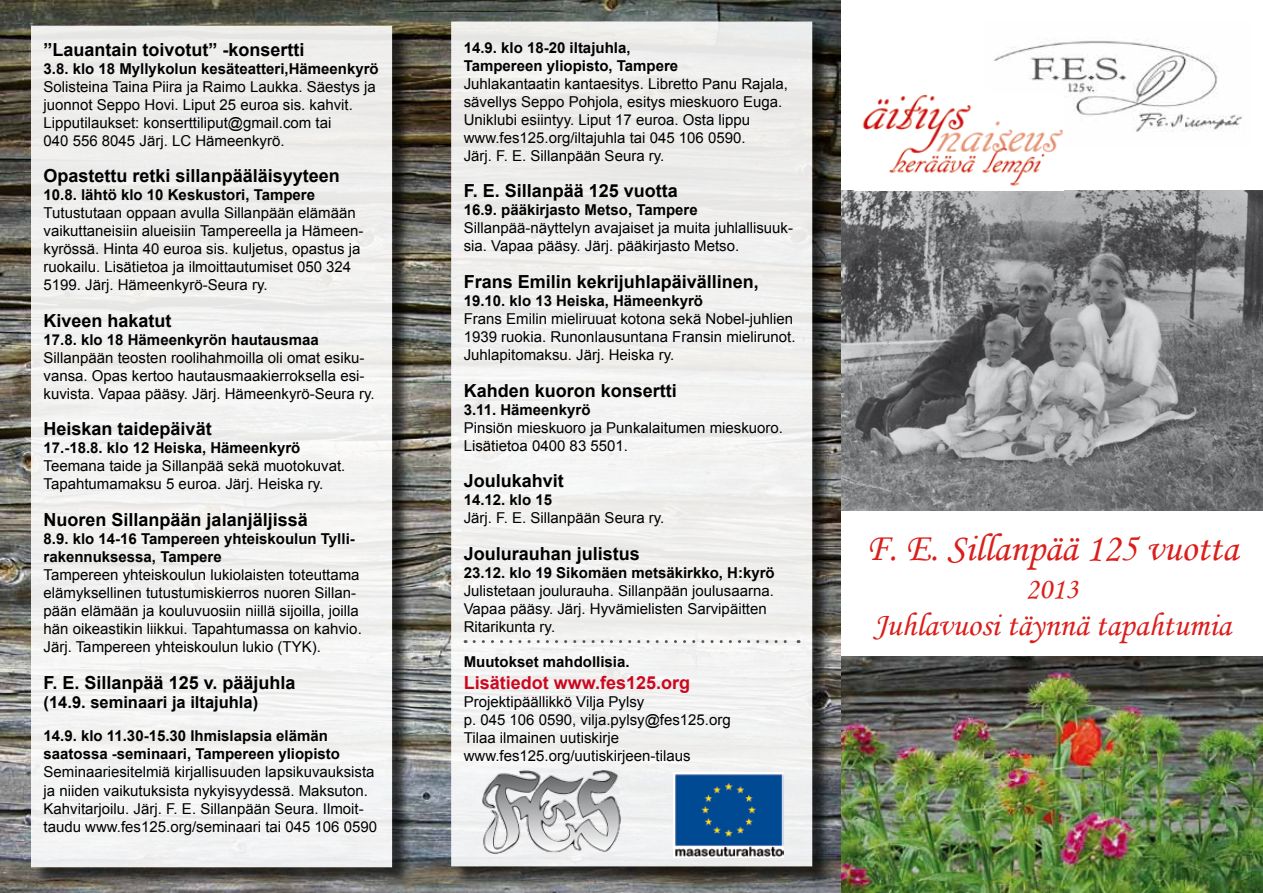
<style>
.page{position:relative;width:1263px;height:893px;background:#fff}
.page>*{position:absolute;margin:0;border:0;box-sizing:border-box;transform-origin:0 0}
.t1{font:39px "Monotype Corsiva";color:#da1e1b}
.t2{font:33px "Monotype Corsiva";color:#da1e1b}
.t3{font:30px "Monotype Corsiva";color:#da1e1b}
.t4{font:700 18px "Arial";color:#000}
.t5{font:700 18px "Arial";color:#cd071e}
.t6{font:700 16.5px "Arial";color:#000}
.t7{font:15px/18px "Arial";color:#000}
.t8{font:700 15px/18px "Arial";color:#000}
</style>
<div class="page">
<img style="left:841px;top:190px;width:422px;height:321px">
<img style="left:841px;top:656px;width:422px;height:237px">
<img style="left:0;top:0;width:841px;height:893px">
<img style="left:993px;top:41px;width:250px;height:91px">
<div style="left:33px;top:28px;width:378px;height:858px;background:#000;opacity:.75"></div>
<div style="left:31px;top:26px;width:361px;height:841px;background:#f1f1f0"></div>
<div style="left:453px;top:24px;width:378px;height:861px;background:#000;opacity:.75"></div>
<div style="left:451px;top:22px;width:361px;height:844px;background:#f0f0ef;border:2px solid #fff"></div>
<img style="left:674px;top:772px;width:109px;height:85px">
<img style="left:862px;top:95px;width:202px;height:91px">
<svg style="left:474px;top:640px;width:325px;height:3px"></svg>
<img style="left:480px;top:770px;width:143px;height:84px">
<p class="t4" style="left:44px;top:37px;width:263px">”Lauantain toivotut” -konsertti</p>
<p class="t8" style="left:44px;top:60px;width:337px">3.8. klo 18 Myllykolun kesäteatteri,Hämeenkyrö</p>
<p class="t7" style="left:44px;top:78px;width:334px">Solisteina Taina Piira ja Raimo Laukka. Säestys ja juonnot Seppo Hovi. Liput 25 euroa sis. kahvit.<br>Lipputilaukset: konserttiliput@gmail.com tai<br>040 556 8045 Järj. LC Hämeenkyrö.</p>
<p class="t4" style="left:44px;top:164px;width:298px">Opastettu retki sillanpääläisyyteen</p>
<p class="t8" style="left:44px;top:186px;width:273px">10.8. lähtö klo 10 Keskustori, Tampere</p>
<p class="t7" style="left:44px;top:204px;width:321px">Tutustutaan oppaan avulla Sillanpään elämään vaikuttaneisiin alueisiin Tampereella ja Hämeen&shy;kyrössä. Hinta 40 euroa sis. kuljetus, opastus ja ruokailu. Lisätietoa ja ilmoittautumiset 050 324<br>5199. Järj. Hämeenkyrö-Seura ry.</p>
<p class="t4" style="left:44px;top:309px;width:130px">Kiveen hakatut</p>
<p class="t8" style="left:44px;top:331px;width:277px">17.8. klo 18 Hämeenkyrön hautausmaa</p>
<p class="t7" style="left:44px;top:349px;width:332px">Sillanpään teosten roolihahmoilla oli omat esiku&shy;vansa. Opas kertoo hautausmaakierroksella esi&shy;kuvista. Vapaa pääsy. Järj. Hämeenkyrö-Seura ry.</p>
<p class="t4" style="left:44px;top:417px;width:170px">Heiskan taidepäivät</p>
<p class="t8" style="left:44px;top:440px;width:258px">17.-18.8. klo 12 Heiska, Hämeenkyrö</p>
<p class="t7" style="left:44px;top:457px;width:303px">Teemana taide ja Sillanpää sekä muotokuvat.<br>Tapahtumamaksu 5 euroa. Järj. Heiska ry.</p>
<p class="t4" style="left:44px;top:508px;width:266px">Nuoren Sillanpään jalanjäljissä</p>
<p class="t8" style="left:44px;top:530px;width:313px">8.9. klo 14-16 Tampereen yhteiskoulun Tylli&shy;rakennuksessa, Tampere</p>
<p class="t7" style="left:44px;top:566px;width:320px">Tampereen yhteiskoulun lukiolaisten toteuttama elämyksellinen tutustumiskierros nuoren Sillan&shy;pään elämään ja kouluvuosiin niillä sijoilla, joilla hän oikeastikin liikkui. Tapahtumassa on kahvio.<br>Järj. Tampereen yhteiskoulun lukio (TYK).</p>
<p class="t4" style="left:44px;top:670px;width:253px">F. E. Sillanpää 125 v. pääjuhla</p>
<p class="t6" style="left:44px;top:692px;width:216px">(14.9. seminaari ja iltajuhla)</p>
<p class="t8" style="left:44px;top:728px;width:298px">14.9. klo 11.30-15.30 Ihmislapsia elämän saatossa -seminaari, Tampereen yliopisto</p>
<p class="t7" style="left:44px;top:763px;width:335px">Seminaariesitelmiä kirjallisuuden lapsikuvauksista ja niiden vaikutuksista nykyisyydessä. Maksuton.<br>Kahvitarjoilu. Järj. F. E. Sillanpään Seura. Ilmoit&shy;taudu www.fes125.org/seminaari tai 045 106 0590</p>
<p class="t8" style="left:464px;top:39px;width:216px">14.9. klo 18-20 iltajuhla,<br>Tampereen yliopisto, Tampere</p>
<p class="t7" style="left:464px;top:75px;width:326px">Juhlakantaatin kantaesitys. Libretto Panu Rajala, sävellys Seppo Pohjola, esitys mieskuoro Euga.<br>Uniklubi esiintyy. Liput 17 euroa. Osta lippu www.fes125.org/iltajuhla tai 045 106 0590.<br>Järj. F. E. Sillanpään Seura ry.</p>
<p class="t4" style="left:464px;top:179px;width:216px">F. E. Sillanpää 125 vuotta</p>
<p class="t8" style="left:464px;top:202px;width:235px">16.9. pääkirjasto Metso, Tampere</p>
<p class="t7" style="left:464px;top:219px;width:331px">Sillanpää-näyttelyn avajaiset ja muita juhlallisuuk&shy;sia. Vapaa pääsy. Järj. pääkirjasto Metso.</p>
<p class="t4" style="left:464px;top:270px;width:297px">Frans Emilin kekrijuhlapäivällinen,</p>
<p class="t8" style="left:464px;top:292px;width:241px">19.10. klo 13 Heiska, Hämeenkyrö</p>
<p class="t7" style="left:464px;top:310px;width:333px">Frans Emilin mieliruuat kotona sekä Nobel-juhlien<br>1939 ruokia. Runonlausuntana Fransin mielirunot.<br>Juhlapitomaksu. Järj. Heiska ry.</p>
<p class="t4" style="left:464px;top:378px;width:215px">Kahden kuoron konsertti</p>
<p class="t8" style="left:464px;top:401px;width:128px">3.11. Hämeenkyrö</p>
<p class="t7" style="left:464px;top:418px;width:321px">Pinsiön mieskuoro ja Punkalaitumen mieskuoro.<br>Lisätietoa 0400 83 5501.</p>
<p class="t4" style="left:464px;top:469px;width:102px">Joulukahvit</p>
<p class="t8" style="left:464px;top:491px;width:90px">14.12. klo 15</p>
<p class="t7" style="left:464px;top:509px;width:202px">Järj. F. E. Sillanpään Seura ry.</p>
<p class="t4" style="left:464px;top:541px;width:178px">Joulurauhan julistus</p>
<p class="t8" style="left:464px;top:564px;width:312px">23.12. klo 19 Sikomäen metsäkirkko, H:kyrö</p>
<p class="t7" style="left:464px;top:582px;width:312px">Julistetaan joulurauha. Sillanpään joulusaarna.<br>Vapaa pääsy. Järj. Hyvämielisten Sarvipäitten<br>Ritarikunta ry.</p>
<p class="t8" style="left:464px;top:653px;width:167px">Muutokset mahdollisia.</p>
<p class="t5" style="left:464px;top:670px;width:228px">Lisätiedot www.fes125.org</p>
<p class="t7" style="left:464px;top:693px;width:269px">Projektipäällikkö Vilja Pylsy<br>p. 045 106 0590, vilja.pylsy@fes125.org Tilaa ilmainen uutiskirje www.fes125.org/uutiskirjeen-tilaus</p>
<h1 class="t1" style="left:866px;top:525px;width:374px">F. E. Sillanpää 125 vuotta</h1>
<h3 class="t3" style="left:1025px;top:570px;width:54px">2013</h3>
<h2 class="t2" style="left:873px;top:605px;width:359px">Juhlavuosi täynnä tapahtumia</h2>
</div>
